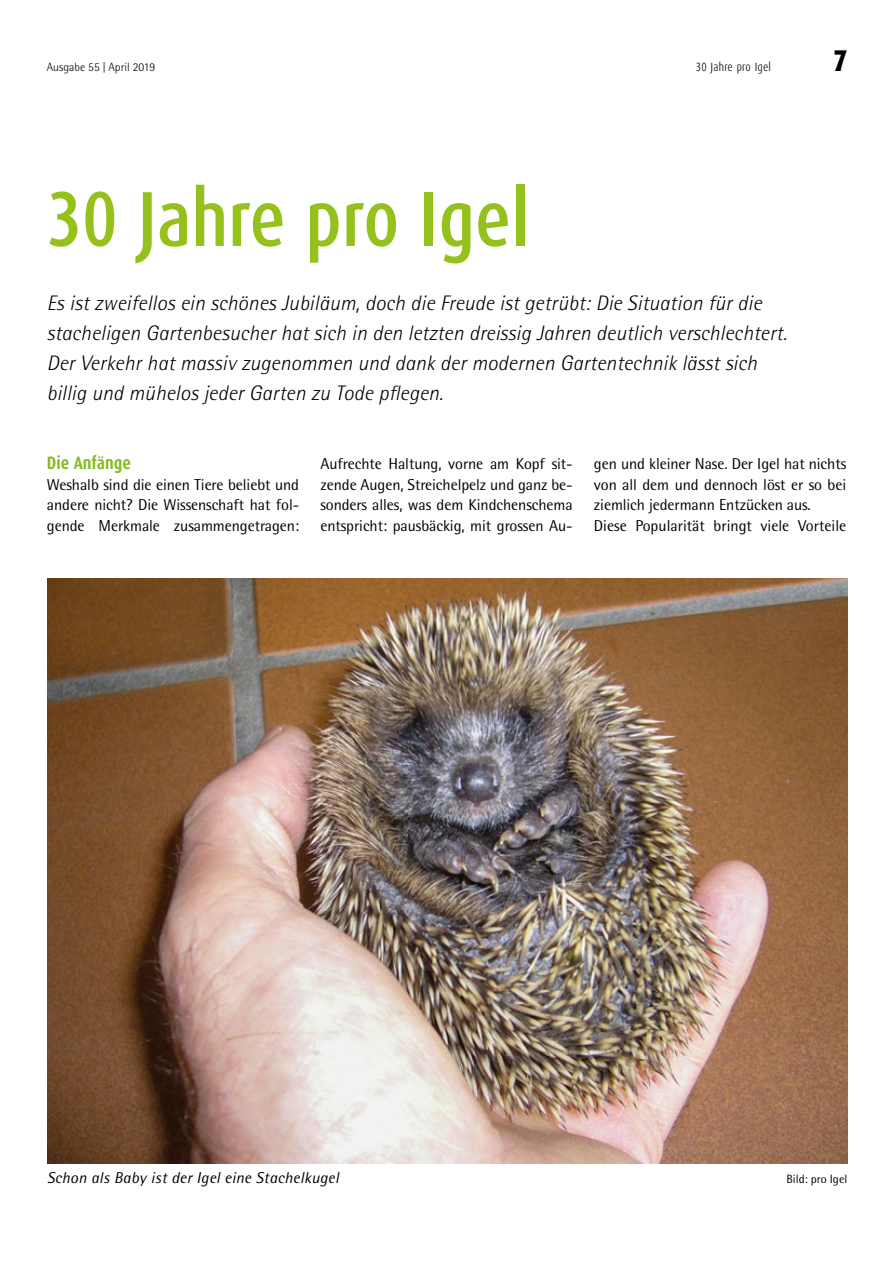
<style>
.page{position:relative;width:893px;height:1263px;background:#fff}
.page>*{position:absolute;margin:0;border:0;box-sizing:border-box;transform-origin:0 0}
.t1{font:500 78px "Dax Condensed";color:#94c11c}
.t2{font:800 30px "Dax Condensed";color:#000}
.t3{font:italic 300 21px/30px "Rotis Semi Sans";letter-spacing:.01em;color:#000}
.t4{font:700 18px "Dax Condensed";color:#85bc22}
.t5{font:15.75px/20.4px "Rotis Semi Sans";letter-spacing:-.005em;color:#000;text-align:justify}
.t6{font:italic 15.75px "Rotis Semi Sans";letter-spacing:.015em;color:#000}
.t7{font:300 12px "Rotis Semi Sans";color:#000}
.t8{font:300 12px "Dax Condensed";letter-spacing:.02em;color:#000}
.t9{font:12px "Rotis Semi Sans";color:#000}
</style>
<div class="page">
<img style="left:48px;top:578px;width:799px;height:585px">
<p class="t7" style="left:47px;top:60px;width:110px">Ausgabe 55 | April 2019</p>
<p class="t8" style="left:696px;top:60px;width:77px">30 Jahre pro Igel</p>
<h2 class="t2" style="left:833px;top:44px;width:15px">7</h2>
<h1 class="t1" style="left:47px;top:176px;width:484px">30 Jahre pro Igel</h1>
<p class="t3" style="left:47px;top:288px;width:742px">Es ist zweifellos ein schönes Jubiläum, doch die Freude ist getrübt: Die Situation für die stacheligen Gartenbesucher hat sich in den letzten dreissig Jahren deutlich verschlechtert.<br>Der Verkehr hat massiv zugenommen und dank der modernen Gartentechnik lässt sich billig und mühelos jeder Garten zu Tode pflegen.</p>
<p class="t4" style="left:47px;top:453px;width:86px">Die Anfänge</p>
<p class="t5" style="left:47px;top:474px;width:254px">Weshalb sind die einen Tiere beliebt und andere nicht? Die Wissenschaft hat fol&shy;gende Merkmale zusammengetragen:</p>
<p class="t5" style="left:320px;top:454px;width:254px">Aufrechte Haltung, vorne am Kopf sit&shy;zende Augen, Streichelpelz und ganz be&shy;sonders alles, was dem Kindchenschema entspricht: pausbäckig, mit grossen Au-</p>
<p class="t5" style="left:594px;top:454px;width:254px;text-align:left">gen und kleiner Nase. Der Igel hat nichts von all dem und dennoch löst er so bei ziemlich jedermann Entzücken aus.<br>Diese Popularität bringt viele Vorteile</p>
<p class="t6" style="left:47px;top:1168px;width:293px">Schon als Baby ist der Igel eine Stachelkugel</p>
<p class="t9" style="left:786px;top:1172px;width:62px">Bild: pro Igel</p>
</div>
